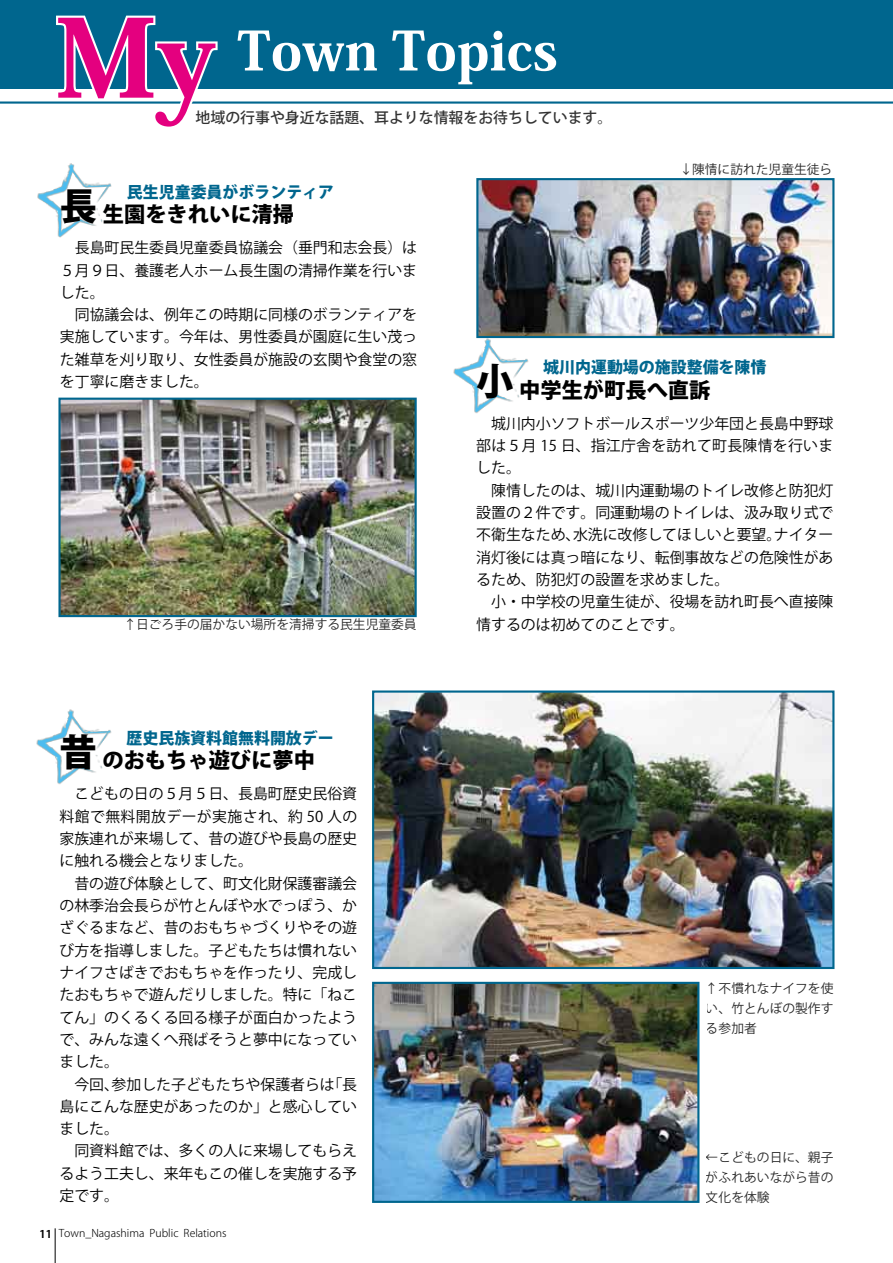
<style>
.page{position:relative;width:893px;height:1263px;background:#fff}
.page>*{position:absolute;margin:0;border:0;box-sizing:border-box;transform-origin:0 0}
.t1{font:800 106.35px "Koz Min Std";color:#e4007f}
.t2{font:800 53.1px "Koz Min Std";color:#fff}
.t3{font:800 37.2px "Koz Go Std";color:#000}
.t4{font:800 21.3px "Koz Go Std";color:#000}
.t5{font:800 15.9px "Koz Go Std";color:#00668e}
.t6{font:14.85px/22.4px "Koz Go Std";color:#000}
.t7{font:500 14.85px "Koz Go Std";color:#000}
.t8{font:14.85px "Koz Go Std";letter-spacing:.02em;color:#000}
.t9{font:14.85px "Koz Go Std";letter-spacing:.025em;color:#000}
.t10{font:12.75px/20.2px "Koz Go Std";color:#000;text-align:justify}
.t11{font:300 10.65px "Koz Go Std";color:#000}
.t12{font:700 10.65px "Koz Go Std";color:#000}
.s1{font-size:37.2px}
</style>
<div class="page">
<div style="left:0;top:0;width:893px;height:89px;background:#00668e"></div>
<hr style="left:0;top:101px;width:893px;height:3px;background:#00668e">
<img style="left:37px;top:163px;width:75px;height:75px">
<img style="left:36px;top:709px;width:76px;height:75px">
<img style="left:453px;top:338px;width:106px;height:75px">
<svg style="left:54px;top:15px;width:166px;height:89px"></svg>
<img style="left:479px;top:181px;width:352px;height:154px">
<div style="left:476px;top:178px;width:358px;height:160px;border:2px solid #00668e"></div>
<img style="left:375px;top:693px;width:456px;height:273px">
<div style="left:372px;top:690px;width:462px;height:279px;border:2px solid #00668e"></div>
<img style="left:375px;top:985px;width:321px;height:215px">
<div style="left:372px;top:982px;width:327px;height:221px;border:2px solid #00668e"></div>
<img style="left:61px;top:401px;width:353px;height:213px">
<div style="left:58px;top:398px;width:359px;height:219px;border:2px solid #00668e"></div>
<hr style="left:55px;top:1228px;width:1px;height:35px;background:#000">
<h1 class="t1" style="left:55px;top:-13px;width:162px">My</h1>
<h2 class="t2" style="left:237px;top:15px;width:322px">Town Topics</h2>
<p class="t7" style="left:196px;top:108px;width:418px">地域の行事や身近な話題、耳よりな情報をお待ちしています。</p>
<p class="t5" style="left:127px;top:182px;width:209px">民生児童委員がボランティア</p>
<h3 class="t4" style="left:60px;top:200px;width:236px"><span class="s1">長</span>生園をきれいに清掃</h3>
<p class="t10" style="left:679px;top:160px;width:155px">↓陳情に訪れた児童生徒ら</p>
<p class="t6" style="left:60px;top:237px;width:359px">　長島町民生委員児童委員協議会（垂門和志会長）は<br>５月９日、養護老人ホーム長生園の清掃作業を行いました。<br>　同協議会は、例年この時期に同様のボランティアを実施しています。今年は、男性委員が園庭に生い茂った雑草を刈り取り、女性委員が施設の玄関や食堂の窓を丁寧に磨きました。</p>
<p class="t10" style="left:123px;top:615px;width:295px">↑日ごろ手の届かない場所を清掃する民生児童委員</p>
<p class="t5" style="left:543px;top:357px;width:225px">城川内運動場の施設整備を陳情</p>
<h3 class="t3" style="left:476px;top:357px;width:39px">小</h3>
<h3 class="t4" style="left:519px;top:376px;width:193px">中学生が町長へ直訴</h3>
<p class="t6" style="left:476px;top:413px;width:359px">　城川内小ソフトボールスポーツ少年団と長島中野球</p>
<p class="t8" style="left:476px;top:436px;width:359px">部は５月 15 日、指江庁舎を訪れて町長陳情を行いま</p>
<p class="t6" style="left:476px;top:457px;width:46px">した。</p>
<p class="t6" style="left:476px;top:479px;width:359px">　陳情したのは、城川内運動場のトイレ改修と防犯灯</p>
<p class="t6" style="left:476px;top:502px;width:359px">設置の２件です。同運動場のトイレは、汲み取り式で</p>
<p class="t6" style="left:774px;top:524px;width:61px">ナイター</p>
<p class="t6" style="left:476px;top:524px;width:359px">不衛生なため、<br>消灯後には真っ暗になり、転倒事故などの危険性があるため、防犯灯の設置を求めました。<br>　小・中学校の児童生徒が、役場を訪れ町長へ直接陳情するのは初めてのことです。</p>
<p class="t6" style="left:573px;top:524px;width:210px">水洗に改修してほしいと要望。</p>
<p class="t5" style="left:126px;top:728px;width:209px">歴史民族資料館無料開放デー</p>
<h3 class="t4" style="left:60px;top:746px;width:257px"><span class="s1">昔</span>のおもちゃ遊びに夢中</h3>
<p class="t6" style="left:60px;top:783px;width:299px">　こどもの日の５月５日、長島町歴史民俗資</p>
<p class="t9" style="left:60px;top:807px;width:299px">料館で無料開放デーが実施され、約 50 人の</p>
<p class="t6" style="left:60px;top:828px;width:299px">家族連れが来場して、昔の遊びや長島の歴史</p>
<p class="t6" style="left:60px;top:850px;width:195px">に触れる機会となりました。</p>
<p class="t6" style="left:60px;top:872px;width:299px">　昔の遊び体験として、町文化財保護審議会</p>
<p class="t6" style="left:60px;top:895px;width:299px">の林季治会長らが竹とんぼや水でっぽう、か</p>
<p class="t6" style="left:60px;top:917px;width:299px">ざぐるまなど、昔のおもちゃづくりやその遊</p>
<p class="t6" style="left:60px;top:939px;width:299px">び方を指導しました。子どもたちは慣れない</p>
<p class="t6" style="left:60px;top:962px;width:299px">ナイフさばきでおもちゃを作ったり、完成し</p>
<p class="t6" style="left:60px;top:984px;width:299px">たおもちゃで遊んだりしました。特に「ねこ</p>
<p class="t6" style="left:60px;top:1006px;width:299px">てん」のくるくる回る様子が面白かったよう</p>
<p class="t6" style="left:60px;top:1029px;width:299px">で、みんな遠くへ飛ばそうと夢中になってい</p>
<p class="t6" style="left:60px;top:1051px;width:61px">ました。</p>
<p class="t6" style="left:327px;top:1073px;width:31px">「長</p>
<p class="t6" style="left:112px;top:1073px;width:225px">参加した子どもたちや保護者らは</p>
<p class="t6" style="left:60px;top:1073px;width:299px">　今回、<br>島にこんな歴史があったのか」と感心していました。<br>　同資料館では、多くの人に来場してもらえるよう工夫し、来年もこの催しを実施する予定です。</p>
<p class="t12" style="left:40px;top:1227px;width:14px">11</p>
<p class="t11" style="left:59px;top:1227px;width:87px">Town_Nagashima</p>
<p class="t11" style="left:150px;top:1227px;width:30px">Public</p>
<p class="t11" style="left:184px;top:1227px;width:44px">Relations</p>
<p class="t10" style="left:706px;top:979px;width:129px">↑不慣れなナイフを使い、竹とんぼの製作する参加者</p>
<p class="t10" style="left:706px;top:1147px;width:129px">←こどもの日に、親子がふれあいながら昔の文化を体験</p>
</div>
